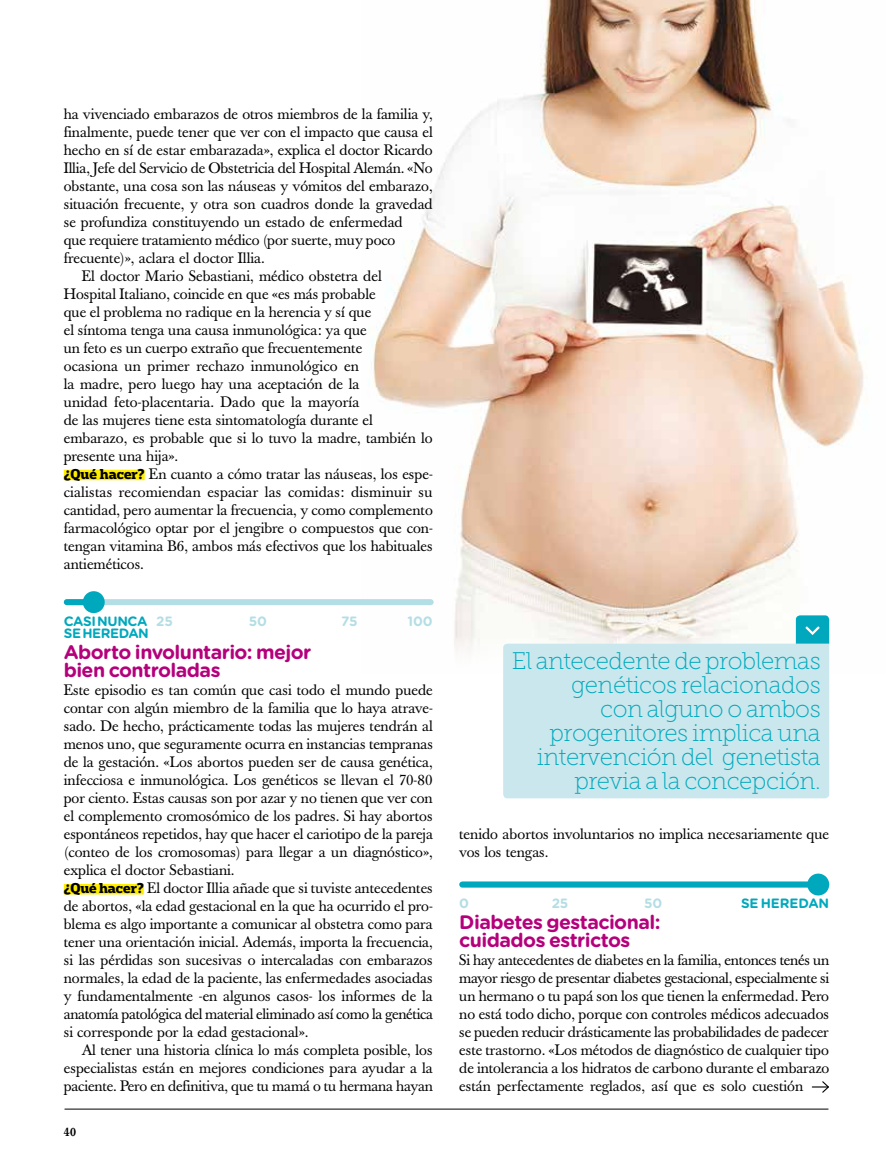
<style>
.page{position:relative;width:893px;height:1170px;background:#fff}
.page>*{position:absolute;margin:0;border:0;box-sizing:border-box;transform-origin:0 0}
.t1{font:24px/24px "Museo Slab 100";letter-spacing:-.02em;color:#00a8bd;text-align:right}
.t2{font:700 19.5px/18px "Gotham Rounded";letter-spacing:-.03em;color:#b5007c}
.t3{font:15px/18px "Baskerville";color:#000}
.t4{font:700 13.5px/12.1px "Gotham Rounded";letter-spacing:-.03em;color:#00a8bd}
.t5{font:700 13.5px "Gotham Rounded";letter-spacing:-.015em;color:#b4dee5}
.t6{font:700 13.5px "Gotham Rounded";letter-spacing:-.005em;color:#00a8bd}
.t7{font:500 12px "Baskerville";color:#000}
.s1{font-family:"Popular";font-weight:700;font-size:13.5px}
</style>
<div class="page">
<img style="left:361px;top:1px;width:503px;height:675px">
<svg style="left:812px;top:1081px;width:17px;height:12px"></svg>
<div style="left:64px;top:469px;width:81px;height:11px;background:#ffed00"></div>
<div style="left:64px;top:883px;width:80px;height:11px;background:#ffed00"></div>
<div style="left:67px;top:599px;width:364px;height:6px;background:#b4dee5"></div>
<div style="left:83px;top:591px;width:22px;height:22px;background:#00a8bd;border-radius:50%"></div>
<div style="left:67px;top:599px;width:29px;height:6px;background:#00a8bd"></div>
<div style="left:807px;top:873px;width:22px;height:22px;background:#00a8bd;border-radius:50%"></div>
<div style="left:462px;top:881px;width:364px;height:6px;background:#00a8bd"></div>
<div style="left:503px;top:643px;width:326px;height:155px;background:#c9e7ec"></div>
<svg style="left:796px;top:615px;width:33px;height:28px"></svg>
<hr style="left:65px;top:1108px;width:763px;height:1px;background:#000">
<p class="t3" style="left:64px;top:105px;width:371px">ha vivenciado embarazos de otros miembros de la familia y,</p>
<p class="t3" style="left:64px;top:123px;width:371px">finalmente, puede tener que ver con el impacto que causa el</p>
<p class="t3" style="left:64px;top:141px;width:371px">hecho en sí de estar embarazada», explica el doctor Ricardo</p>
<p class="t3" style="left:64px;top:159px;width:370px">Illia, Jefe del Servicio de Obstetricia del Hospital Alemán. «No</p>
<p class="t3" style="left:64px;top:177px;width:370px">obstante, una cosa son las náuseas y vómitos del embarazo,</p>
<p class="t3" style="left:64px;top:195px;width:370px">situación frecuente, y otra son cuadros donde la gravedad</p>
<p class="t3" style="left:64px;top:213px;width:340px">se profundiza constituyendo un estado de enfermedad</p>
<p class="t3" style="left:64px;top:231px;width:333px">que requiere tratamiento médico (por suerte, muy poco</p>
<p class="t3" style="left:64px;top:249px;width:203px">frecuente)», aclara el doctor Illia.</p>
<p class="t3" style="left:82px;top:267px;width:302px">El doctor Mario Sebastiani, médico obstetra del</p>
<p class="t3" style="left:64px;top:285px;width:314px">Hospital Italiano, coincide en que «es más probable</p>
<p class="t3" style="left:64px;top:303px;width:309px">que el problema no radique en la herencia y sí que</p>
<p class="t3" style="left:64px;top:321px;width:304px">el síntoma tenga una causa inmunológica: ya que</p>
<p class="t3" style="left:64px;top:339px;width:300px">un feto es un cuerpo extraño que frecuentemente</p>
<p class="t3" style="left:64px;top:357px;width:297px">ocasiona un primer rechazo inmunológico en</p>
<p class="t3" style="left:64px;top:375px;width:297px">la madre, pero luego hay una aceptación de la</p>
<p class="t3" style="left:64px;top:393px;width:297px">unidad feto-placentaria. Dado que la mayoría</p>
<p class="t3" style="left:64px;top:411px;width:311px">de las mujeres tiene esta sintomatología durante el</p>
<p class="t3" style="left:64px;top:429px;width:371px">embarazo, es probable que si lo tuvo la madre, también lo</p>
<p class="t3" style="left:64px;top:447px;width:116px">presente una hija».</p>
<p class="t3" style="left:64px;top:465px;width:370px"><span class="s1">¿Qué hacer?</span> En cuanto a cómo tratar las náuseas, los espe-</p>
<p class="t3" style="left:64px;top:483px;width:370px">cialistas recomiendan espaciar las comidas: disminuir su</p>
<p class="t3" style="left:64px;top:501px;width:371px">cantidad, pero aumentar la frecuencia, y como complemento</p>
<p class="t3" style="left:64px;top:519px;width:370px">farmacológico optar por el jengibre o compuestos que con-</p>
<p class="t3" style="left:64px;top:537px;width:371px">tengan vitamina B6, ambos más efectivos que los habituales</p>
<p class="t3" style="left:64px;top:555px;width:82px">antieméticos.</p>
<p class="t4" style="left:64px;top:614px;width:87px">CASI NUNCA<br>SE HEREDAN</p>
<p class="t5" style="left:156px;top:611px;width:18px">25</p>
<p class="t5" style="left:249px;top:611px;width:20px">50</p>
<p class="t5" style="left:341px;top:611px;width:18px">75</p>
<p class="t5" style="left:408px;top:611px;width:27px">100</p>
<h2 class="t2" style="left:64px;top:642px;width:249px">Aborto involuntario: mejor bien controladas</h2>
<p class="t3" style="left:64px;top:681px;width:371px">Este episodio es tan común que casi todo el mundo puede contar con algún miembro de la familia que lo haya atrave&shy;sado. De hecho, prácticamente todas las mujeres tendrán al menos uno, que seguramente ocurra en instancias tempranas de la gestación. «Los abortos pueden ser de causa genética, infecciosa e inmunológica. Los genéticos se llevan el 70-80 por ciento. Estas causas son por azar y no tienen que ver con el complemento cromosómico de los padres. Si hay abortos espontáneos repetidos, hay que hacer el cariotipo de la pareja (conteo de los cromosomas) para llegar a un diagnóstico», explica el doctor Sebastiani.<br><span class="s1">¿Qué hacer?</span> El doctor Illia añade que si tuviste antecedentes de abortos, «la edad gestacional en la que ha ocurrido el pro&shy;blema es algo importante a comunicar al obstetra como para tener una orientación inicial. Además, importa la frecuencia, si las pérdidas son sucesivas o intercaladas con embarazos normales, la edad de la paciente, las enfermedades asociadas y fundamentalmente -en algunos casos- los informes de la anatomía patológica del material eliminado así como la genética si corresponde por la edad gestacional».</p>
<p class="t3" style="left:64px;top:1041px;width:371px;text-align:justify;text-indent:18px">Al tener una historia clínica lo más completa posible, los especialistas están en mejores condiciones para ayudar a la paciente. Pero en definitiva, que tu mamá o tu hermana hayan</p>
<p class="t7" style="left:64px;top:1124px;width:14px">40</p>
<h1 class="t1" style="left:512px;top:649px;width:310px">El antecedente de problemas genéticos relacionados<br>con alguno o ambos progenitores implica una intervención del genetista previa a la concepción.</h1>
<p class="t3" style="left:459px;top:825px;width:371px">tenido abortos involuntarios no implica necesariamente que vos los tengas.</p>
<p class="t5" style="left:459px;top:893px;width:11px">0</p>
<p class="t5" style="left:552px;top:893px;width:18px">25</p>
<p class="t5" style="left:644px;top:893px;width:20px">50</p>
<p class="t6" style="left:741px;top:893px;width:90px">SE HEREDAN</p>
<h2 class="t2" style="left:459px;top:912px;width:203px">Diabetes gestacional: cuidados estrictos</h2>
<p class="t3" style="left:459px;top:951px;width:372px;text-align:justify">Si hay antecedentes de diabetes en la familia, entonces tenés un mayor riesgo de presentar diabetes gestacional, especialmente si un hermano o tu papá son los que tienen la enfermedad. Pero no está todo dicho, porque con controles médicos adecuados se pueden reducir drásticamente las probabilidades de padecer este trastorno. «Los métodos de diagnóstico de cualquier tipo de intolerancia a los hidratos de carbono durante el embarazo están perfectamente reglados, así que es solo cuestión</p>
</div>
